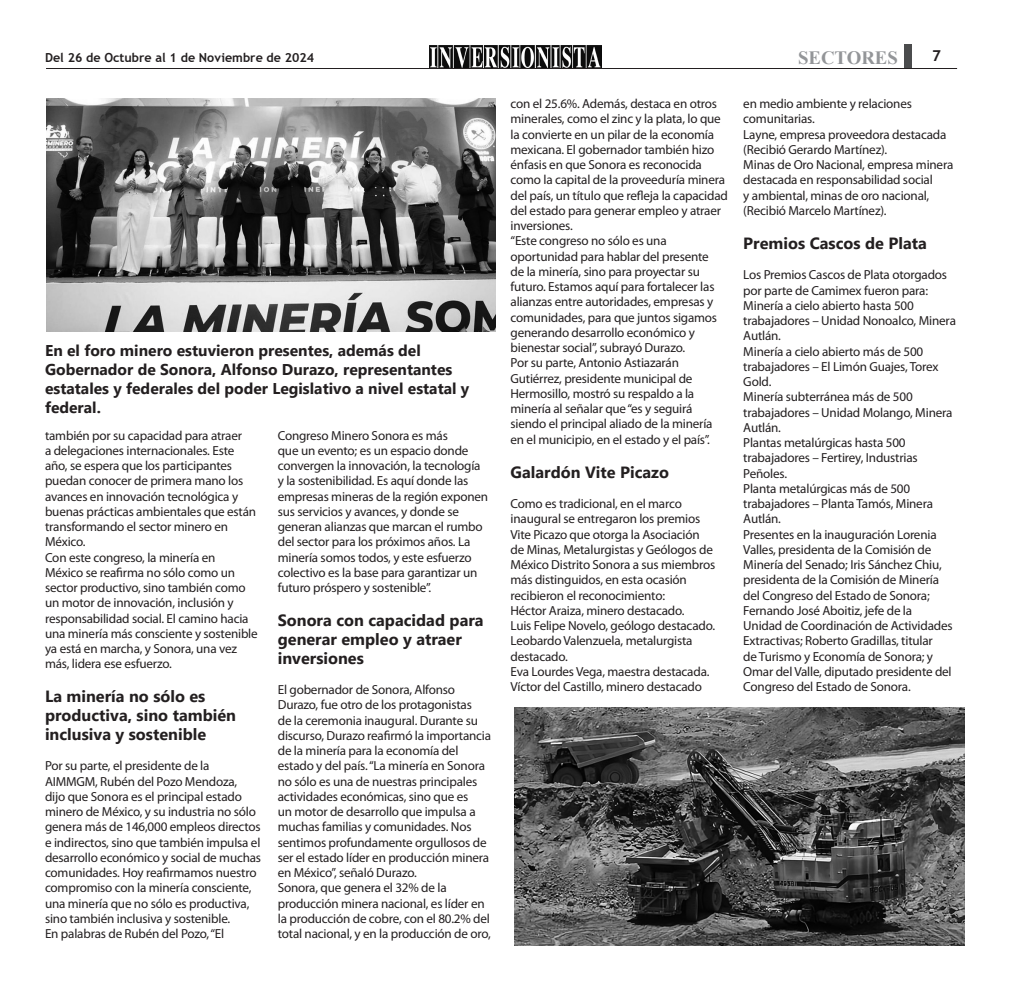
<style>
.page{position:relative;width:1029px;height:990px;background:#fff}
.page>*{position:absolute;margin:0;border:0;box-sizing:border-box;transform-origin:0 0}
.t1{font:700 18.75px "Times New Roman";color:#939598}
.t2{font:700 16.25px/18.8px "Segoe UI";color:#231f20}
.t3{font:700 15.62px/18.8px "Segoe UI";color:#231f20}
.t4{font:700 15px "Trebuchet MS";color:#231f20}
.t5{font:13.12px/15.2px "Myriad Pro";letter-spacing:-.015em;color:#231f20}
.t6{font:700 12.5px "Trebuchet MS";color:#231f20}
</style>
<div class="page">
<div style="left:904px;top:44px;width:7px;height:24px;background:#4b4c4d"></div>
<img style="left:429px;top:46px;width:172px;height:22px">
<hr style="left:46px;top:68px;width:910px;height:1px;background:#231f20">
<img style="left:514px;top:708px;width:449px;height:237px">
<img style="left:46px;top:98px;width:449px;height:233px">
<p class="t6" style="left:45px;top:49px;width:270px">Del 26 de Octubre al 1 de Noviembre de 2024</p>
<h1 class="t1" style="left:797px;top:44px;width:101px">SECTORES</h1>
<p class="t4" style="left:931px;top:46px;width:10px">7</p>
<p class="t3" style="left:45px;top:340px;width:425px">En el foro minero estuvieron presentes, además del Gobernador de Sonora, Alfonso Durazo, representantes estatales y federales del poder Legislativo a nivel estatal y federal.</p>
<p class="t5" style="left:45px;top:427px;width:214px">también por su capacidad para atraer<br>a delegaciones internacionales. Este año, se espera que los participantes puedan conocer de primera mano los avances en innovación tecnológica y buenas prácticas ambientales que están transformando el sector minero en México.<br>Con este congreso, la minería en<br>México se reafirma no sólo como un sector productivo, sino también como un motor de innovación, inclusión y responsabilidad social. El camino hacia una minería más consciente y sostenible ya está en marcha, y Sonora, una vez más, lidera ese esfuerzo.</p>
<p class="t2" style="left:45px;top:686px;width:192px">La minería no sólo es productiva, sino también inclusiva y sostenible</p>
<p class="t5" style="left:45px;top:758px;width:217px">Por su parte, el presidente de la AIMMGM, Rubén del Pozo Mendoza,<br>dijo que Sonora es el principal estado minero de México, y su industria no sólo genera más de 146,000 empleos directos e indirectos, sino que también impulsa el desarrollo económico y social de muchas comunidades. Hoy reafirmamos nuestro compromiso con la minería consciente, una minería que no sólo es productiva, sino también inclusiva y sostenible.<br>En palabras de Rubén del Pozo, “El</p>
<p class="t5" style="left:278px;top:427px;width:212px">Congreso Minero Sonora es más<br>que un evento; es un espacio donde convergen la innovación, la tecnología y la sostenibilidad. Es aquí donde las empresas mineras de la región exponen sus servicios y avances, y donde se generan alianzas que marcan el rumbo del sector para los próximos años. La minería somos todos, y este esfuerzo colectivo es la base para garantizar un futuro próspero y sostenible”.</p>
<p class="t2" style="left:278px;top:610px;width:207px">Sonora con capacidad para generar empleo y atraer inversiones</p>
<p class="t5" style="left:278px;top:682px;width:215px">El gobernador de Sonora, Alfonso Durazo, fue otro de los protagonistas<br>de la ceremonia inaugural. Durante su discurso, Durazo reafirmó la importancia de la minería para la economía del estado y del país. “La minería en Sonora no sólo es una de nuestras principales actividades económicas, sino que es<br>un motor de desarrollo que impulsa a muchas familias y comunidades. Nos sentimos profundamente orgullosos de ser el estado líder en producción minera en México”, señaló Durazo.<br>Sonora, que genera el 32% de la producción minera nacional, es líder en la producción de cobre, con el 80.2% del total nacional, y en la producción de oro,</p>
<p class="t5" style="left:510px;top:96px;width:219px">con el 25.6%. Además, destaca en otros minerales, como el zinc y la plata, lo que la convierte en un pilar de la economía mexicana. El gobernador también hizo énfasis en que Sonora es reconocida como la capital de la proveeduría minera del país, un título que refleja la capacidad del estado para generar empleo y atraer inversiones.<br>“Este congreso no sólo es una oportunidad para hablar del presente<br>de la minería, sino para proyectar su futuro. Estamos aquí para fortalecer las alianzas entre autoridades, empresas y comunidades, para que juntos sigamos generando desarrollo económico y bienestar social”, subrayó Durazo.<br>Por su parte, Antonio Astiazarán Gutiérrez, presidente municipal de Hermosillo, mostró su respaldo a la minería al señalar que “es y seguirá siendo el principal aliado de la minería en el municipio, en el estado y el país”.</p>
<p class="t2" style="left:510px;top:461px;width:160px">Galardón Vite Picazo</p>
<p class="t5" style="left:510px;top:496px;width:206px">Como es tradicional, en el marco inaugural se entregaron los premios Vite Picazo que otorga la Asociación de Minas, Metalurgistas y Geólogos de México Distrito Sonora a sus miembros más distinguidos, en esta ocasión recibieron el reconocimiento:<br>Héctor Araiza, minero destacado.<br>Luis Felipe Novelo, geólogo destacado.<br>Leobardo Valenzuela, metalurgista destacado.<br>Eva Lourdes Vega, maestra destacada.<br>Víctor del Castillo, minero destacado</p>
<p class="t5" style="left:743px;top:96px;width:211px">en medio ambiente y relaciones comunitarias.<br>Layne, empresa proveedora destacada (Recibió Gerardo Martínez).<br>Minas de Oro Nacional, empresa minera destacada en responsabilidad social<br>y ambiental, minas de oro nacional, (Recibió Marcelo Martínez).</p>
<p class="t2" style="left:743px;top:232px;width:185px">Premios Cascos de Plata</p>
<p class="t5" style="left:743px;top:267px;width:214px">Los Premios Cascos de Plata otorgados por parte de Camimex fueron para:<br>Minería a cielo abierto hasta 500 trabajadores – Unidad Nonoalco, Minera<br>Autlán.<br>Minería a cielo abierto más de 500 trabajadores – El Limón Guajes, Torex<br>Gold.<br>Minería subterránea más de 500 trabajadores – Unidad Molango, Minera<br>Autlán.<br>Plantas metalúrgicas hasta 500 trabajadores – Fertirey, Industrias<br>Peñoles.<br>Planta metalúrgicas más de 500 trabajadores – Planta Tamós, Minera<br>Autlán.<br>Presentes en la inauguración Lorenia<br>Valles, presidenta de la Comisión de<br>Minería del Senado; Iris Sánchez Chiu, presidenta de la Comisión de Minería del Congreso del Estado de Sonora;<br>Fernando José Aboitiz, jefe de la<br>Unidad de Coordinación de Actividades<br>Extractivas; Roberto Gradillas, titular<br>de Turismo y Economía de Sonora; y<br>Omar del Valle, diputado presidente del<br>Congreso del Estado de Sonora.</p>
</div>
